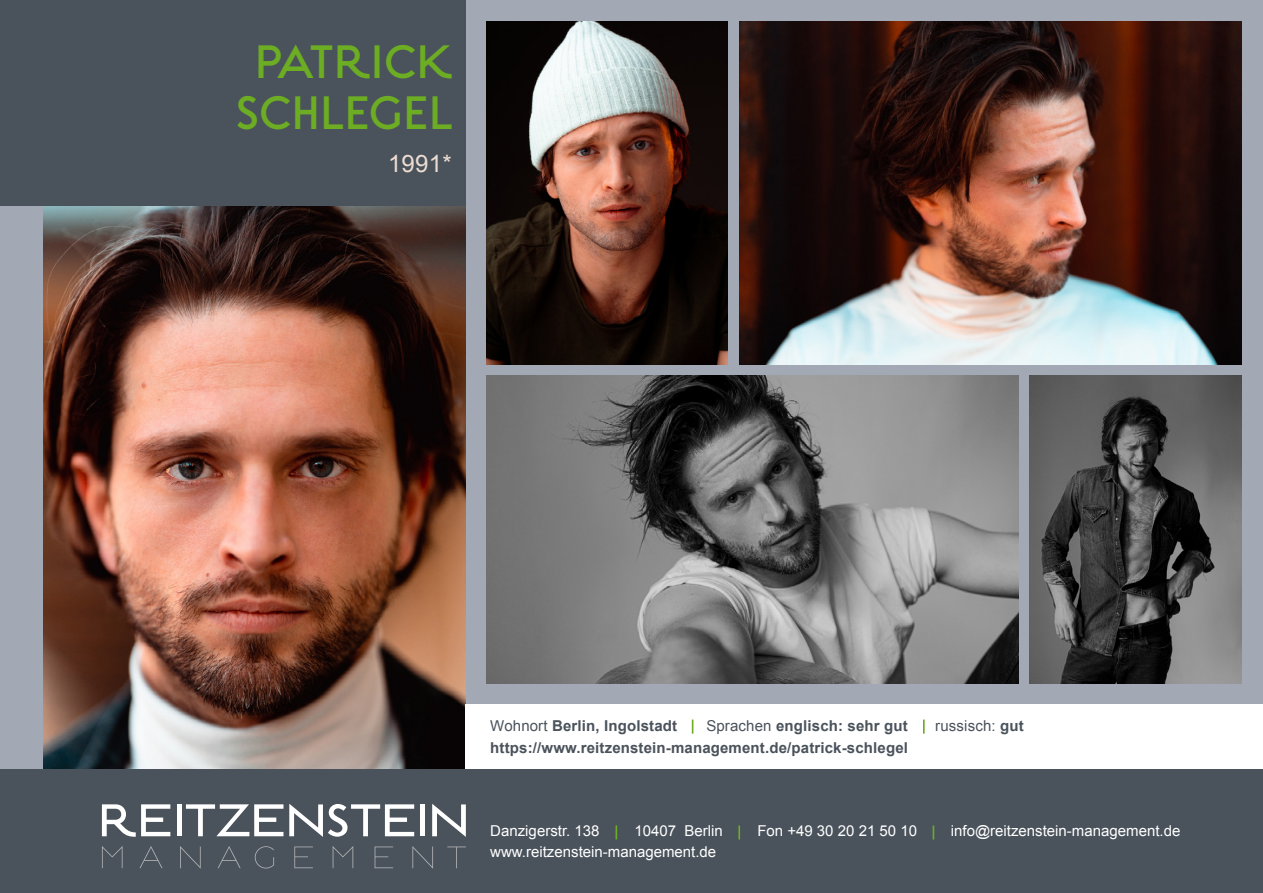
<style>
.page{position:relative;width:1263px;height:893px;background:#fff}
.page>*{position:absolute;margin:0;border:0;box-sizing:border-box;transform-origin:0 0}
.t1{font:500 49.8px/51.3px "Estilo Pro";color:#68a223}
.t2{font:500 49.5px/51px "Estilo Pro";letter-spacing:.005em;color:#6cad23;text-align:center}
.t3{font:700 49.5px "Arial";color:#6cad23}
.t4{font:24px "Arial";letter-spacing:.01em;color:#edddd3}
.t5{font:700 15px "Arial";letter-spacing:.01em;color:#4a525b}
.t6{font:15px "Arial";color:#fff}
.t7{font:700 15px "Arial";letter-spacing:.01em;color:#4e535d}
.t8{font:15px "Arial";letter-spacing:.01em;color:#4a525b}
.s1{color:#68a223}
.s2{font-weight:400}
.s3{font-weight:700}
</style>
<div class="page">
<div style="left:0;top:0;width:1263px;height:769px;background:#a3a8b5"></div>
<img style="left:43px;top:205px;width:422px;height:564px">
<div style="left:465px;top:705px;width:798px;height:65px;background:#fff"></div>
<div style="left:0;top:769px;width:1263px;height:124px;background:#4a525b"></div>
<svg style="left:692px;top:720px;width:1px;height:14px"></svg>
<svg style="left:923px;top:720px;width:2px;height:14px"></svg>
<img style="left:487px;top:21px;width:241px;height:343px">
<img style="left:1029px;top:375px;width:213px;height:308px">
<div style="left:0;top:0;width:465px;height:205px;background:#4a525b"></div>
<svg style="left:615px;top:825px;width:2px;height:14px"></svg>
<svg style="left:738px;top:825px;width:2px;height:14px"></svg>
<svg style="left:933px;top:825px;width:1px;height:14px"></svg>
<svg style="left:102px;top:804px;width:68px;height:33px"></svg>
<div style="left:177px;top:804px;width:5px;height:32px;background:#fff"></div>
<svg style="left:186px;top:804px;width:97px;height:32px"></svg>
<svg style="left:289px;top:804px;width:125px;height:33px"></svg>
<div style="left:420px;top:804px;width:5px;height:32px;background:#fff"></div>
<svg style="left:432px;top:804px;width:34px;height:33px"></svg>
<svg style="left:102px;top:846px;width:21px;height:22px"></svg>
<svg style="left:139px;top:846px;width:24px;height:22px"></svg>
<svg style="left:180px;top:846px;width:21px;height:23px"></svg>
<svg style="left:218px;top:846px;width:23px;height:22px"></svg>
<svg style="left:254px;top:846px;width:20px;height:23px"></svg>
<svg style="left:294px;top:846px;width:19px;height:22px"></svg>
<svg style="left:332px;top:846px;width:21px;height:22px"></svg>
<svg style="left:374px;top:846px;width:19px;height:22px"></svg>
<svg style="left:412px;top:846px;width:21px;height:23px"></svg>
<svg style="left:447px;top:846px;width:19px;height:22px"></svg>
<img style="left:739px;top:21px;width:503px;height:343px">
<img style="left:487px;top:375px;width:531px;height:308px">
<p class="t1" style="left:285px;top:41px;width:168px;text-indent:40px">JAI E<br>FE</p>
<p class="t3" style="left:302px;top:30px;width:153px">JA ME</p>
<p class="t3" style="left:269px;top:82px;width:186px">FERKIC</p>
<p class="t4" style="left:416px;top:147px;width:28px">89</p>
<p class="t2" style="left:235px;top:42px;width:219px">PATRICK<br>SCHLEGEL</p>
<p class="t4" style="left:388px;top:147px;width:65px">1991*</p>
<p class="t7" style="left:600px;top:715px;width:368px"><span class="s1">|</span> <span class="s2">Sprachen</span> : englisch [sehr gut], französisch [GK]</p>
<p class="t5" style="left:490px;top:715px;width:188px"><span class="s2">Wohnort</span> Berlin, Ingolstadt</p>
<p class="t5" style="left:706px;top:715px;width:203px"><span class="s2">Sprachen</span> englisch: sehr gut</p>
<p class="t8" style="left:935px;top:715px;width:90px">russisch: <span class="s3">gut</span></p>
<p class="t5" style="left:490px;top:738px;width:419px">https://www.reitzenstein-management.de/patrick-schlegel</p>
<p class="t7" style="left:519px;top:737px;width:350px">://www.reitzenstein-management.de/jaime-ferkic</p>
<p class="t6" style="left:490px;top:821px;width:111px">Danzigerstr. 138</p>
<p class="t6" style="left:634px;top:821px;width:90px">10407 Berlin</p>
<p class="t6" style="left:757px;top:821px;width:161px">Fon +49 30 20 21 50 10</p>
<p class="t6" style="left:951px;top:821px;width:231px">info@reitzenstein-management.de</p>
<p class="t6" style="left:490px;top:842px;width:227px">www.reitzenstein-management.de</p>
</div>
